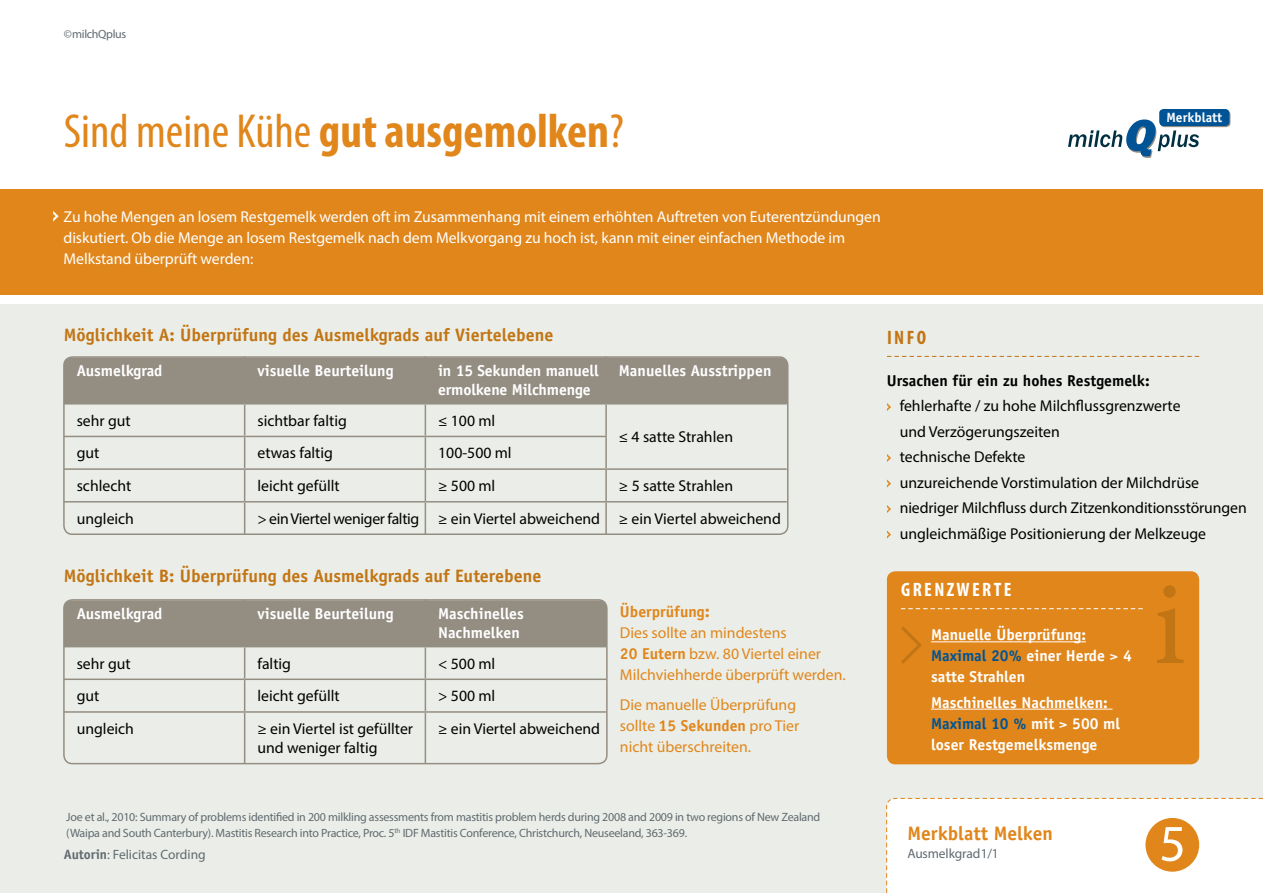
<style>
.page{position:relative;width:1263px;height:893px;background:#fff}
.page>*{position:absolute;margin:0;border:0;box-sizing:border-box;transform-origin:0 0}
.t1{font:51.9px "Myriad Pro";color:#fff}
.t2{font:condensed 48px "Myriad Pro";color:#e0861b}
.t3{font:700 19.5px "Officina Sans Std";color:#e0861b}
.t4{font:700 condensed 19.5px "Myriad Pro";letter-spacing:.12em;color:#fff}
.t5{font:700 condensed 19.5px "Myriad Pro";color:#c27514}
.t6{font:700 18px "Officina Sans Std";color:#c27514}
.t7{font:15.75px/25.5px "Myriad Pro";color:#000}
.t8{font:700 15.75px/21px "Officina Sans Std";color:#fff}
.t9{font:15.75px/21px "Myriad Pro";letter-spacing:-.005em;color:#fff}
.t10{font:15.75px/21px "Myriad Pro";color:#e0861b}
.t11{font:700 15.75px "Officina Sans Std";color:#000}
.t12{font:700 15.75px "Officina Sans Std";color:#e0861b}
.t13{font:13.5px "Myriad Pro";letter-spacing:-.01em;color:#606a70}
.t14{font:700 13.5px "Officina Sans Std";color:#fff}
.t15{font:12px/16.5px "Myriad Pro";letter-spacing:-.02em;color:#606a70}
.s1{font-weight:700}
.s2{font-size:16.95px}
.s3{font-family:"Officina Sans Std";font-weight:700}
.s4{color:#005496}
</style>
<div class="page">
<div style="left:0;top:305px;width:1263px;height:588px;background:#ebeee8"></div>
<div style="left:0;top:189px;width:1263px;height:105px;background:#e0861b"></div>
<div style="left:886px;top:798px;width:377px;height:95px;background:#fff"></div>
<div style="left:1145px;top:818px;width:54px;height:54px;background:#e0861b;border-radius:50%"></div>
<div style="left:63px;top:356px;width:725px;height:179px;border:2px solid #948d82;border-radius:9px"></div>
<div style="left:63px;top:599px;width:545px;height:165px;border:2px solid #948d82;border-radius:9px"></div>
<div style="left:64px;top:358px;width:724px;height:45px;background:#948d82"></div>
<div style="left:64px;top:600px;width:543px;height:46px;background:#948d82"></div>
<hr style="left:244px;top:356px;width:1px;height:47px;background:#948d82">
<hr style="left:425px;top:356px;width:1px;height:47px;background:#948d82">
<hr style="left:605px;top:356px;width:2px;height:47px;background:#948d82">
<hr style="left:64px;top:403px;width:181px;height:2px;background:#948d82">
<hr style="left:245px;top:403px;width:180px;height:2px;background:#948d82">
<hr style="left:244px;top:405px;width:1px;height:31px;background:#948d82">
<hr style="left:425px;top:403px;width:181px;height:2px;background:#948d82">
<hr style="left:425px;top:405px;width:1px;height:31px;background:#948d82">
<hr style="left:606px;top:403px;width:181px;height:2px;background:#948d82">
<hr style="left:605px;top:405px;width:2px;height:31px;background:#948d82">
<hr style="left:64px;top:436px;width:181px;height:1px;background:#948d82">
<hr style="left:245px;top:436px;width:180px;height:1px;background:#948d82">
<hr style="left:244px;top:437px;width:1px;height:31px;background:#948d82">
<hr style="left:425px;top:436px;width:182px;height:1px;background:#948d82">
<hr style="left:425px;top:437px;width:1px;height:31px;background:#948d82">
<hr style="left:605px;top:437px;width:2px;height:31px;background:#948d82">
<hr style="left:244px;top:502px;width:1px;height:32px;background:#948d82">
<hr style="left:425px;top:502px;width:1px;height:32px;background:#948d82">
<hr style="left:605px;top:502px;width:2px;height:32px;background:#948d82">
<hr style="left:64px;top:468px;width:181px;height:2px;background:#948d82">
<hr style="left:245px;top:468px;width:180px;height:2px;background:#948d82">
<hr style="left:244px;top:470px;width:1px;height:31px;background:#948d82">
<hr style="left:425px;top:468px;width:181px;height:2px;background:#948d82">
<hr style="left:425px;top:470px;width:1px;height:31px;background:#948d82">
<hr style="left:606px;top:468px;width:181px;height:2px;background:#948d82">
<hr style="left:605px;top:470px;width:2px;height:31px;background:#948d82">
<hr style="left:64px;top:501px;width:181px;height:1px;background:#948d82">
<hr style="left:245px;top:501px;width:180px;height:1px;background:#948d82">
<hr style="left:425px;top:501px;width:181px;height:1px;background:#948d82">
<hr style="left:606px;top:501px;width:181px;height:1px;background:#948d82">
<hr style="left:244px;top:599px;width:1px;height:47px;background:#948d82">
<hr style="left:425px;top:599px;width:1px;height:47px;background:#948d82">
<hr style="left:64px;top:646px;width:181px;height:1px;background:#948d82">
<hr style="left:245px;top:646px;width:180px;height:1px;background:#948d82">
<hr style="left:244px;top:647px;width:1px;height:31px;background:#948d82">
<hr style="left:425px;top:646px;width:181px;height:1px;background:#948d82">
<hr style="left:425px;top:647px;width:1px;height:31px;background:#948d82">
<hr style="left:64px;top:678px;width:181px;height:2px;background:#948d82">
<hr style="left:245px;top:678px;width:180px;height:2px;background:#948d82">
<hr style="left:244px;top:680px;width:1px;height:31px;background:#948d82">
<hr style="left:425px;top:678px;width:181px;height:2px;background:#948d82">
<hr style="left:425px;top:680px;width:1px;height:31px;background:#948d82">
<hr style="left:64px;top:711px;width:181px;height:2px;background:#948d82">
<hr style="left:245px;top:711px;width:180px;height:2px;background:#948d82">
<hr style="left:244px;top:713px;width:1px;height:50px;background:#948d82">
<hr style="left:425px;top:711px;width:181px;height:2px;background:#948d82">
<hr style="left:425px;top:713px;width:1px;height:50px;background:#948d82">
<svg style="left:53px;top:211px;width:5px;height:11px"></svg>
<svg style="left:887px;top:403px;width:4px;height:8px"></svg>
<svg style="left:887px;top:454px;width:4px;height:8px"></svg>
<svg style="left:887px;top:479px;width:4px;height:9px"></svg>
<svg style="left:887px;top:505px;width:4px;height:8px"></svg>
<svg style="left:887px;top:530px;width:4px;height:9px"></svg>
<svg style="left:887px;top:356px;width:312px;height:1px"></svg>
<div style="left:887px;top:571px;width:312px;height:193px;background:#e0861b;border-radius:9px"></div>
<svg style="left:901px;top:608px;width:242px;height:1px"></svg>
<svg style="left:1157px;top:585px;width:27px;height:78px"></svg>
<hr style="left:931px;top:641px;width:155px;height:1px;background:#fff">
<hr style="left:931px;top:709px;width:181px;height:1px;background:#fff">
<svg style="left:901px;top:627px;width:21px;height:37px"></svg>
<svg style="left:1160px;top:110px;width:70px;height:17px"></svg>
<svg style="left:1068px;top:119px;width:131px;height:39px"></svg>
<div style="left:1159px;top:109px;width:70px;height:17px;background:#005496;border-radius:4px"></div>
<p class="t15" style="left:64px;top:26px;width:64px">©milchQplus</p>
<h2 class="t2" style="left:64px;top:102px;width:562px">Sind meine Kühe <span class="s1">GUT AUSGEMOLKEN</span>?</h2>
<p class="t9" style="left:64px;top:206px;width:819px">Zu hohe Mengen an losem Restgemelk werden oft im Zusammenhang mit einem erhöhten Auftreten von Euterentzündungen diskutiert. Ob die Menge an losem Restgemelk nach dem Melkvorgang zu hoch ist, kann mit einer einfachen Methode im<br>Melkstand überprüft werden:</p>
<p class="t14" style="left:1166px;top:109px;width:57px">Merkblatt</p>
<p class="t6" style="left:64px;top:324px;width:491px">Möglichkeit A: Überprüfung des Ausmelkgrads auf Viertelebene</p>
<p class="t8" style="left:77px;top:360px;width:87px">Ausmelkgrad</p>
<p class="t8" style="left:257px;top:360px;width:138px">visuelle Beurteilung</p>
<p class="t8" style="left:438px;top:361px;width:162px;line-height:18.9px">in 15 Sekunden manuell ermolkene Milchmenge</p>
<p class="t8" style="left:619px;top:360px;width:154px">Manuelles Ausstrippen</p>
<p class="t7" style="left:77px;top:408px;width:56px">sehr gut</p>
<p class="t7" style="left:257px;top:408px;width:91px">sichtbar faltig</p>
<p class="t7" style="left:438px;top:408px;width:59px">≤ 100 ml</p>
<p class="t7" style="left:619px;top:424px;width:116px">≤ 4 satte Strahlen</p>
<p class="t7" style="left:77px;top:440px;width:24px">gut</p>
<p class="t7" style="left:257px;top:440px;width:77px">etwas faltig</p>
<p class="t7" style="left:438px;top:440px;width:75px">100-500 ml</p>
<p class="t7" style="left:77px;top:473px;width:56px">schlecht</p>
<p class="t7" style="left:257px;top:473px;width:84px">leicht gefüllt</p>
<p class="t7" style="left:438px;top:473px;width:59px">≥ 500 ml</p>
<p class="t7" style="left:619px;top:473px;width:116px">≥ 5 satte Strahlen</p>
<p class="t7" style="left:77px;top:506px;width:59px">ungleich</p>
<p class="t7" style="left:257px;top:506px;width:525px">&gt; ein Viertel weniger faltig ≥ ein Viertel abweichend ≥ ein Viertel abweichend</p>
<p class="t6" style="left:64px;top:565px;width:479px">Möglichkeit B: Überprüfung des Ausmelkgrads auf Euterebene</p>
<p class="t8" style="left:77px;top:603px;width:87px">Ausmelkgrad</p>
<p class="t8" style="left:257px;top:603px;width:138px">visuelle Beurteilung</p>
<p class="t8" style="left:438px;top:604px;width:87px;line-height:18.9px">Maschinelles<br>Nachmelken</p>
<p class="t7" style="left:77px;top:650px;width:56px">sehr gut</p>
<p class="t7" style="left:257px;top:650px;width:35px">faltig</p>
<p class="t7" style="left:438px;top:650px;width:59px">&lt; 500 ml</p>
<p class="t7" style="left:77px;top:683px;width:24px">gut</p>
<p class="t7" style="left:257px;top:683px;width:84px">leicht gefüllt</p>
<p class="t7" style="left:438px;top:683px;width:59px">&gt; 500 ml</p>
<p class="t7" style="left:77px;top:716px;width:59px">ungleich</p>
<p class="t7" style="left:257px;top:719px;width:157px;line-height:18.9px">≥ ein Viertel ist gefüllter und weniger faltig</p>
<p class="t7" style="left:438px;top:716px;width:163px">≥ ein Viertel abweichend</p>
<p class="t12" style="left:620px;top:602px;width:91px">Überprüfung<span class="s2">:</span></p>
<p class="t10" style="left:620px;top:622px;width:227px">Dies sollte an mindestens<br><span class="s3">20 Eutern</span> bzw. 80 Viertel einer<br>Milchviehherde überprüft werden.</p>
<p class="t10" style="left:620px;top:694px;width:181px">Die manuelle Überprüfung sollte <span class="s3">15 Sekunden</span> pro Tier nicht überschreiten.</p>
<p class="t15" style="left:66px;top:808px;width:755px">Joe et al., 2010: Summary of problems identified in 200 milkling assessments from mastitis problem herds during 2008 and 2009 in two regions of New Zealand (Waipa and South Canterbury). Mastitis Research into Practice, Proc. 5<sup>th</sup> IDF Mastitis Conference, Christchurch, Neuseeland, 363-369.</p>
<p class="t13" style="left:64px;top:846px;width:143px"><span class="s3">Autorin</span>: Felicitas Cording</p>
<p class="t5" style="left:887px;top:325px;width:40px">INFO</p>
<p class="t11" style="left:887px;top:370px;width:264px">Ursachen für ein zu hohes Restgemelk:</p>
<p class="t7" style="left:900px;top:393px;width:348px">fehlerhafte / zu hohe Milchflussgrenzwerte<br>und Verzögerungszeiten<br>technische Defekte<br>unzureichende Vorstimulation der Milchdrüse niedriger Milchfluss durch Zitzenkonditionsstörungen ungleichmäßige Positionierung der Melkzeuge</p>
<p class="t4" style="left:901px;top:577px;width:112px">GRENZWERTE</p>
<p class="t8" style="left:931px;top:624px;width:202px">Manuelle Überprüfung:<br><span class="s4">Maximal 20%</span> einer Herde &gt; 4 satte Strahlen</p>
<p class="t8" style="left:931px;top:691px;width:190px">Maschinelles Nachmelken:<br><span class="s4">Maximal 10 %</span> mit &gt; 500 ml loser Restgemelksmenge</p>
<p class="t3" style="left:907px;top:821px;width:147px">Merkblatt Melken</p>
<p class="t13" style="left:907px;top:845px;width:93px">Ausmelkgrad 1/1</p>
<h1 class="t1" style="left:1159px;top:811px;width:28px">5</h1>
</div>
